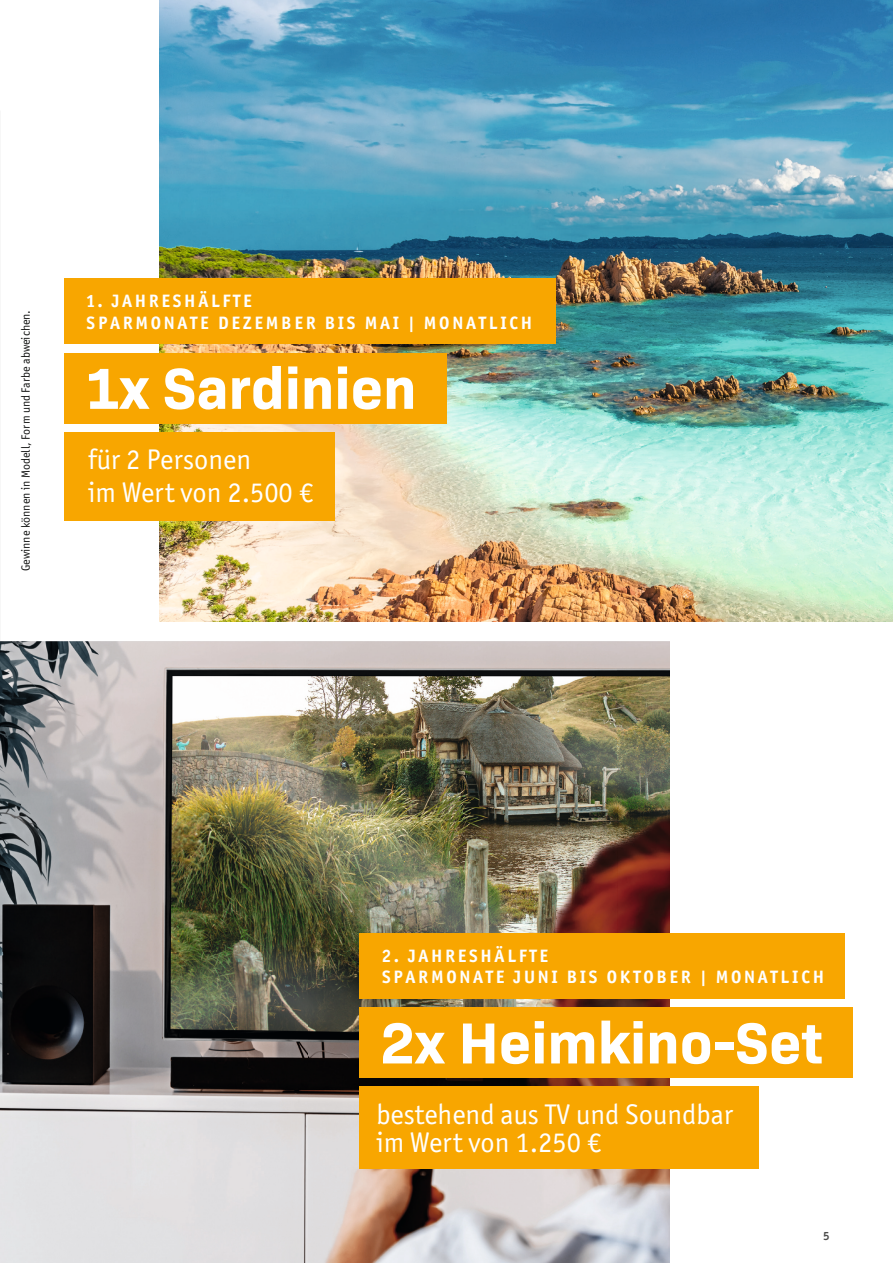
<style>
.page{position:relative;width:893px;height:1263px;background:#fff}
.page>*{position:absolute;margin:0;border:0;box-sizing:border-box;transform-origin:0 0}
.t1{font:700 58.8px "Bio Sans";color:#fff}
.t2{font:28.5px/32.7px "Officina Sans ITC Pro";color:#fff}
.t3{font:700 18px/21.6px "Officina Sans ITC Pro";letter-spacing:.15em;color:#fff}
.t4{font:12px "Officina Sans ITC Pro";color:#131413}
.t5{font:700 12px "Officina Sans ITC Pro";color:#4d4d4c}
</style>
<div class="page">
<img style="left:159px;top:0;width:734px;height:621px">
<div style="left:64px;top:353px;width:382px;height:70px;background:#f8a600"></div>
<img style="left:0;top:642px;width:669px;height:621px">
<div style="left:359px;top:933px;width:486px;height:66px;background:#f8a600"></div>
<div style="left:64px;top:279px;width:492px;height:65px;background:#f8a600"></div>
<div style="left:359px;top:1008px;width:494px;height:70px;background:#f8a600"></div>
<div style="left:64px;top:432px;width:270px;height:88px;background:#f8a600"></div>
<div style="left:359px;top:1086px;width:400px;height:83px;background:#f8a600"></div>
<p class="t4" style="left:19px;top:571px;width:263px;rotate:-90deg">Gewinne können in Modell, Form und Farbe abweichen.</p>
<p class="t3" style="left:87px;top:290px;width:447px">1. JAHRESHÄLFTE<br>SPARMONATE DEZEMBER BIS MAI | MONATLICH</p>
<h1 class="t1" style="left:85px;top:343px;width:333px">1x Sardinien</h1>
<h2 class="t2" style="left:88px;top:443px;width:226px">für 2 Personen<br>im Wert von 2.500 €</h2>
<p class="t3" style="left:382px;top:945px;width:443px">2. JAHRESHÄLFTE<br>SPARMONATE JUNI BIS OKTOBER | MONATLICH</p>
<h1 class="t1" style="left:380px;top:998px;width:444px">2x Heimkino-Set</h1>
<h2 class="t2" style="left:376px;top:1100px;width:359px;line-height:28.5px">bestehend aus TV und Soundbar im Wert von 1.250 €</h2>
<p class="t5" style="left:823px;top:1228px;width:8px">5</p>
</div>
